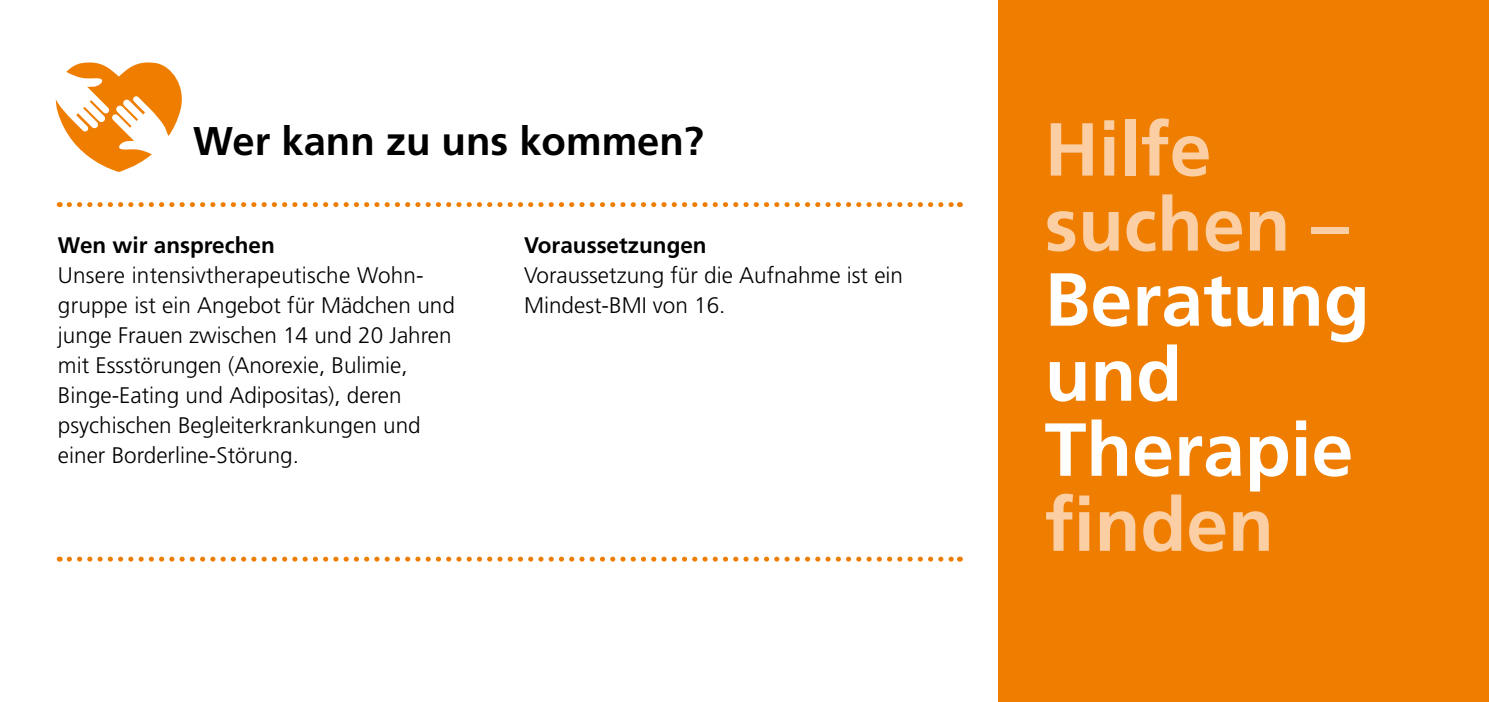
<style>
.page{position:relative;width:1489px;height:702px;background:#fff}
.page>*{position:absolute;margin:0;border:0;box-sizing:border-box;transform-origin:0 0}
.t1{font:700 75px/75px "Frutiger";color:#fff}
.t2{font:700 75px/75px "Frutiger";color:#fbcea3}
.t3{font:700 40px "Frutiger";color:#000}
.t4{font:300 22.5px/30px "Frutiger";color:#000}
.t5{font:700 22.5px "Frutiger";color:#000}
</style>
<div class="page">
<svg style="left:69px;top:202px;width:891px;height:5px"></svg>
<svg style="left:69px;top:556px;width:891px;height:5px"></svg>
<svg style="left:56px;top:62px;width:126px;height:110px"></svg>
<div style="left:998px;top:0;width:490px;height:702px;background:#ef7d00"></div>
<h2 class="t3" style="left:193px;top:118px;width:512px">Wer kann zu uns kommen?</h2>
<p class="t5" style="left:58px;top:232px;width:218px">Wen wir ansprechen</p>
<p class="t4" style="left:58px;top:260px;width:398px">Unsere intensivtherapeutische Wohn--- gruppe ist ein Angebot für Mädchen und junge Frauen zwischen 14 und 20 Jahren mit Essstörungen (Anorexie, Bulimie, Binge-Eating und Adipositas), deren psychischen Begleiterkrankungen und einer Borderline-Störung.</p>
<p class="t5" style="left:524px;top:232px;width:184px">Voraussetzungen</p>
<p class="t4" style="left:524px;top:260px;width:380px">Voraussetzung für die Aufnahme ist ein<br>Mindest-BMI von 16.</p>
<h1 class="t2" style="left:1044px;top:111px;width:306px">Hilfe suchen –</h1>
<h1 class="t1" style="left:1044px;top:261px;width:327px">Beratung und<br>Therapie</h1>
<h1 class="t2" style="left:1044px;top:486px;width:231px">finden</h1>
</div>
